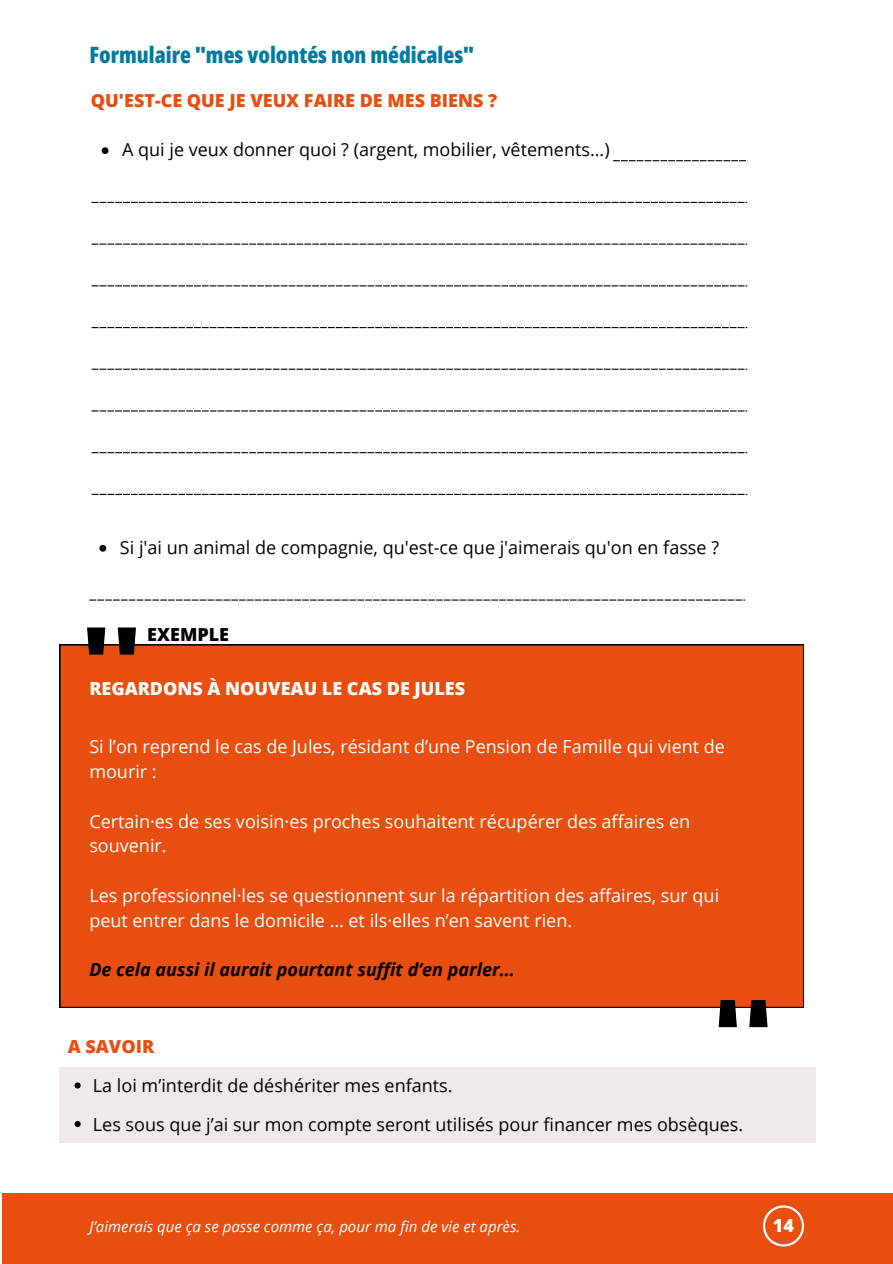
<style>
.page{position:relative;width:893px;height:1264px;background:#fff}
.page>*{position:absolute;margin:0;border:0;box-sizing:border-box;transform-origin:0 0}
.t1{font:800 105px "Open Sans";color:#000}
.t2{font:800 22.5px "Open Sans Condensed";color:#007aa1}
.t3{font:18px/24.8px "Open Sans";color:#fffffe}
.t4{font:18px/38.5px "Open Sans";color:#000}
.t5{font:italic 700 18px "Open Sans";color:#000}
.t6{font:800 18px "Open Sans";color:#e74e10}
.t7{font:800 18px "Open Sans";color:#fffffe}
.t8{font:800 18px "Open Sans";color:#000}
.t9{font:800 18px "Open Sans";color:#fff}
.t10{font:italic 15px "Open Sans";color:#fff}
</style>
<div class="page">
<div style="left:2px;top:1193px;width:890px;height:70px;background:#e74e10"></div>
<svg style="left:762px;top:1205px;width:42px;height:41px"></svg>
<svg style="left:92px;top:202px;width:655px;height:1px"></svg>
<svg style="left:92px;top:243px;width:655px;height:2px"></svg>
<svg style="left:92px;top:285px;width:655px;height:1px"></svg>
<svg style="left:92px;top:327px;width:655px;height:1px"></svg>
<svg style="left:613px;top:160px;width:135px;height:1px"></svg>
<svg style="left:102px;top:147px;width:6px;height:7px"></svg>
<svg style="left:92px;top:368px;width:655px;height:2px"></svg>
<svg style="left:92px;top:410px;width:655px;height:1px"></svg>
<svg style="left:92px;top:452px;width:655px;height:1px"></svg>
<svg style="left:92px;top:494px;width:655px;height:1px"></svg>
<svg style="left:89px;top:599px;width:656px;height:1px"></svg>
<svg style="left:99px;top:545px;width:7px;height:6px"></svg>
<div style="left:59px;top:644px;width:744px;height:363px;background:#e74e10"></div>
<div style="left:59px;top:1067px;width:756px;height:76px;background:#efe9e9"></div>
<svg style="left:75px;top:1082px;width:6px;height:6px"></svg>
<svg style="left:75px;top:1121px;width:6px;height:6px"></svg>
<p class="t2" style="left:89px;top:39px;width:386px">Formulaire "mes volontés non médicales"</p>
<p class="t6" style="left:91px;top:87px;width:407px">QU'EST-CE QUE JE VEUX FAIRE DE MES BIENS ?</p>
<p class="t4" style="left:122px;top:130px;width:489px">A qui je veux donner quoi ? (argent, mobilier, vêtements...)</p>
<p class="t4" style="left:120px;top:527px;width:600px">Si j'ai un animal de compagnie, qu'est-ce que j'aimerais qu'on en fasse ?</p>
<h1 class="t1" style="left:81px;top:590px;width:63px">''</h1>
<p class="t8" style="left:147px;top:621px;width:83px">EXEMPLE</p>
<p class="t7" style="left:89px;top:675px;width:377px">REGARDONS À NOUVEAU LE CAS DE JULES</p>
<p class="t3" style="left:89px;top:734px;width:637px">Si l’on reprend le cas de Jules, résidant d’une Pension de Famille qui vient de mourir :</p>
<p class="t3" style="left:89px;top:808px;width:602px">Certain·es de ses voisin·es proches souhaitent récupérer des affaires en souvenir.</p>
<p class="t3" style="left:89px;top:882px;width:631px">Les professionnel·les se questionnent sur la répartition des affaires, sur qui peut entrer dans le domicile … et ils·elles n’en savent rien.</p>
<p class="t5" style="left:89px;top:956px;width:427px">De cela aussi il aurait pourtant suffit d’en parler…</p>
<p class="t6" style="left:68px;top:1034px;width:88px">A SAVOIR</p>
<h1 class="t1" style="left:773px;top:1064px;width:63px;rotate:-180deg">''</h1>
<p class="t4" style="left:93px;top:1065px;width:651px">La loi m’interdit de déshériter mes enfants.<br>Les sous que j’ai sur mon compte seront utilisés pour financer mes obsèques.</p>
<p class="t10" style="left:89px;top:1215px;width:432px">J’aimerais que ça se passe comme ça, pour ma fin de vie et après.</p>
<p class="t9" style="left:772px;top:1212px;width:23px">14</p>
</div>
